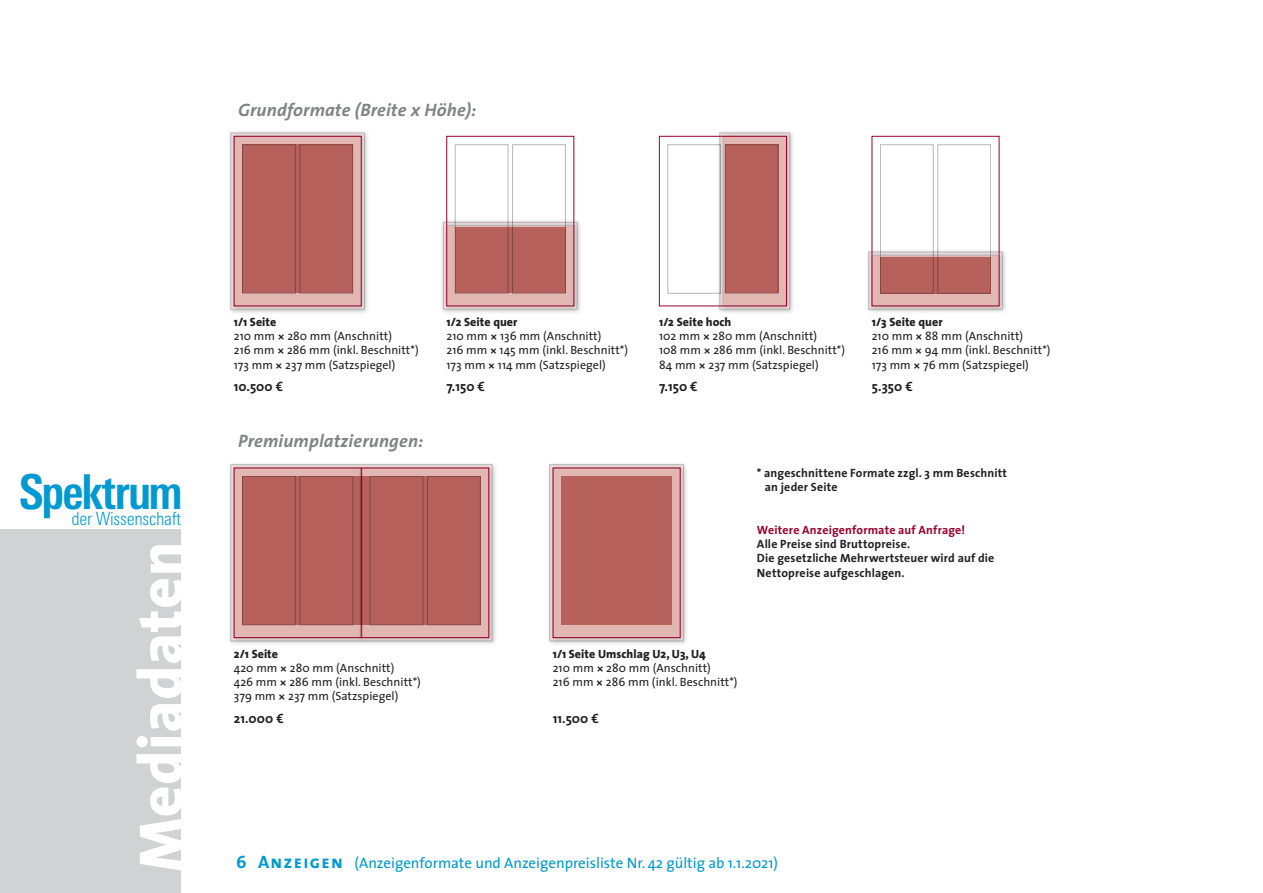
<style>
.page{position:relative;width:1263px;height:893px;background:#fff}
.page>*{position:absolute;margin:0;border:0;box-sizing:border-box;transform-origin:0 0}
.t1{font:800 61.5px "The Sans";letter-spacing:.01em;color:#fff}
.t2{font:700 condensed 48px "Univers Next Pro";letter-spacing:-.04em;color:#0099d1}
.t3{font:300 condensed 18.15px "Univers Next Pro";letter-spacing:-.015em;color:#0099d1}
.t4{font:italic 700 18px "The Sans";letter-spacing:.01em;color:#808285}
.t5{font:15px "The Sans";color:#0099d1}
.t6{font:700 13.5px "The Sans";letter-spacing:.005em;color:#231f20}
.t7{font:12px/14.2px "The Sans";letter-spacing:.005em;color:#231f20}
.t8{font:700 12px/14.2px "The Sans";letter-spacing:.015em;color:#231f20}
.t9{font:700 12px "The Sans";letter-spacing:.01em;color:#9c012d}
.s1{font-weight:800}
.s2{font-family:"The Sans Bold Expert"}
.s3{font-family:"The Sans Bold Caps";font-size:18px}
</style>
<div class="page">
<div style="left:0;top:529px;width:181px;height:364px;background:#d1d2d4"></div>
<div style="left:546px;top:461px;width:143px;height:185px;background:#f7f7f7"></div>
<div style="left:227px;top:461px;width:270px;height:185px;background:#f4f4f4"></div>
<div style="left:716px;top:129px;width:79px;height:186px;background:#231f20;opacity:.25"></div>
<div style="left:865px;top:248px;width:143px;height:67px;background:#231f20;opacity:.25"></div>
<div style="left:439px;top:218px;width:144px;height:97px;background:#231f20;opacity:.25"></div>
<div style="left:227px;top:129px;width:143px;height:186px;background:#231f20;opacity:.25"></div>
<div style="left:230px;top:132px;width:137px;height:179px;background:#231f20;opacity:.25"></div>
<div style="left:234px;top:136px;width:127px;height:170px;background:#e2b7b2"></div>
<div style="left:242px;top:145px;width:111px;height:148px;background:#b7615c"></div>
<div style="left:443px;top:222px;width:136px;height:90px;background:#231f20;opacity:.25"></div>
<div style="left:446px;top:225px;width:128px;height:81px;background:#e2b7b2;border:1px solid #b6b7bb"></div>
<div style="left:455px;top:227px;width:111px;height:66px;background:#b7615c"></div>
<div style="left:455px;top:145px;width:53px;height:148px;border:1px solid #b6b7bb"></div>
<div style="left:446px;top:136px;width:128px;height:170px;border:1px solid #9c012d"></div>
<div style="left:512px;top:145px;width:54px;height:148px;border:1px solid #b6b7bb"></div>
<div style="left:719px;top:132px;width:73px;height:179px;background:#231f20;opacity:.25"></div>
<div style="left:723px;top:136px;width:64px;height:170px;background:#e2b7b2;border:1px solid #b6b7bb"></div>
<div style="left:725px;top:145px;width:53px;height:148px;background:#b7615c"></div>
<div style="left:668px;top:145px;width:53px;height:148px;border:1px solid #b6b7bb"></div>
<div style="left:659px;top:136px;width:128px;height:170px;border:1px solid #9c012d"></div>
<div style="left:868px;top:251px;width:136px;height:61px;background:#231f20;opacity:.25"></div>
<div style="left:872px;top:255px;width:127px;height:51px;background:#e2b7b2;border:1px solid #b6b7bb"></div>
<div style="left:880px;top:257px;width:111px;height:36px;background:#b7615c"></div>
<div style="left:880px;top:145px;width:53px;height:148px;border:1px solid #b6b7bb"></div>
<div style="left:938px;top:145px;width:53px;height:148px;border:1px solid #b6b7bb"></div>
<div style="left:230px;top:464px;width:137px;height:179px;background:#231f20;opacity:.25"></div>
<div style="left:234px;top:468px;width:127px;height:170px;background:#e2b7b2"></div>
<div style="left:234px;top:468px;width:127px;height:170px;border:1px solid #9c012d"></div>
<div style="left:358px;top:464px;width:136px;height:179px;background:#231f20;opacity:.25"></div>
<div style="left:361px;top:468px;width:128px;height:170px;background:#e2b7b2"></div>
<div style="left:361px;top:468px;width:128px;height:170px;border:1px solid #9c012d"></div>
<div style="left:242px;top:476px;width:238px;height:149px;background:#b7615c"></div>
<div style="left:549px;top:464px;width:137px;height:179px;background:#231f20;opacity:.25"></div>
<div style="left:553px;top:468px;width:127px;height:170px;background:#e2b7b2"></div>
<div style="left:561px;top:476px;width:111px;height:149px;background:#b7615c"></div>
<h3 class="t4" style="left:238px;top:98px;width:240px">Grundformate (Breite x Höhe):</h3>
<h2 class="t2" style="left:19px;top:463px;width:165px">Spektrum</h2>
<h3 class="t3" style="left:72px;top:508px;width:111px">der Wissenschaft</h3>
<h1 class="t1" style="left:121px;top:872px;width:332px;rotate:-90deg">Mediadaten</h1>
<p class="t7" style="left:234px;top:315px;width:186px"><span class="s1">1/1 Seite<br></span>210 mm <span class="s2">*</span> 280 mm (Anschnitt)<br>216 mm <span class="s2">*</span> 286 mm (inkl. Beschnitt*)<br>173 mm <span class="s2">*</span> 237 mm (Satzspiegel)</p>
<p class="t6" style="left:234px;top:378px;width:51px">10.500 €</p>
<h3 class="t4" style="left:238px;top:430px;width:187px">Premiumplatzierungen:</h3>
<p class="t7" style="left:446px;top:315px;width:183px"><span class="s1">1/2 Seite quer<br></span>210 mm <span class="s2">*</span> 136 mm (Anschnitt)<br>216 mm <span class="s2">*</span> 145 mm (inkl. Beschnitt*)<br>173 mm <span class="s2">*</span> 114 mm (Satzspiegel)</p>
<p class="t6" style="left:446px;top:378px;width:40px">7.150 €</p>
<p class="t7" style="left:659px;top:315px;width:187px"><span class="s1">1/2 Seite hoch<br></span>102 mm <span class="s2">*</span> 280 mm (Anschnitt)<br>108 mm <span class="s2">*</span> 286 mm (inkl. Beschnitt*)<br>84 mm <span class="s2">*</span> 237 mm (Satzspiegel)</p>
<p class="t6" style="left:659px;top:378px;width:40px">7.150 €</p>
<p class="t7" style="left:872px;top:315px;width:180px"><span class="s1">1/3 Seite quer<br></span>210 mm <span class="s2">*</span> 88 mm (Anschnitt)<br>216 mm <span class="s2">*</span> 94 mm (inkl. Beschnitt*)<br>173 mm <span class="s2">*</span> 76 mm (Satzspiegel)</p>
<p class="t6" style="left:872px;top:378px;width:43px">5.350 €</p>
<p class="t8" style="left:765px;top:466px;width:244px;text-indent:-8px">* angeschnittene Formate zzgl. 3 mm Beschnitt an jeder Seite</p>
<p class="t9" style="left:757px;top:522px;width:210px">Weitere Anzeigenformate auf Anfrage!</p>
<p class="t8" style="left:757px;top:537px;width:239px">Alle Preise sind Bruttopreise.<br>Die gesetzliche Mehrwertsteuer wird auf die<br>Nettopreise aufgeschlagen.</p>
<p class="t7" style="left:234px;top:646px;width:189px"><span class="s1">2/1 Seite<br></span>420 mm <span class="s2">*</span> 280 mm (Anschnitt)<br>426 mm <span class="s2">*</span> 286 mm (inkl. Beschnitt*)<br>379 mm <span class="s2">*</span> 237 mm (Satzspiegel)</p>
<p class="t6" style="left:234px;top:710px;width:51px">21.000 €</p>
<p class="t7" style="left:553px;top:646px;width:186px"><span class="s1">1/1 Seite Umschlag U2, U3, U4<br></span>210 mm <span class="s2">*</span> 280 mm (Anschnitt)<br>216 mm <span class="s2">*</span> 286 mm (inkl. Beschnitt*)</p>
<p class="t6" style="left:553px;top:710px;width:48px">11.500 €</p>
<p class="t5" style="left:236px;top:854px;width:543px"><span class="s3">6 Anzeigen</span> (Anzeigenformate und Anzeigenpreisliste Nr. 42 gültig ab 1.1.2021)</p>
</div>
